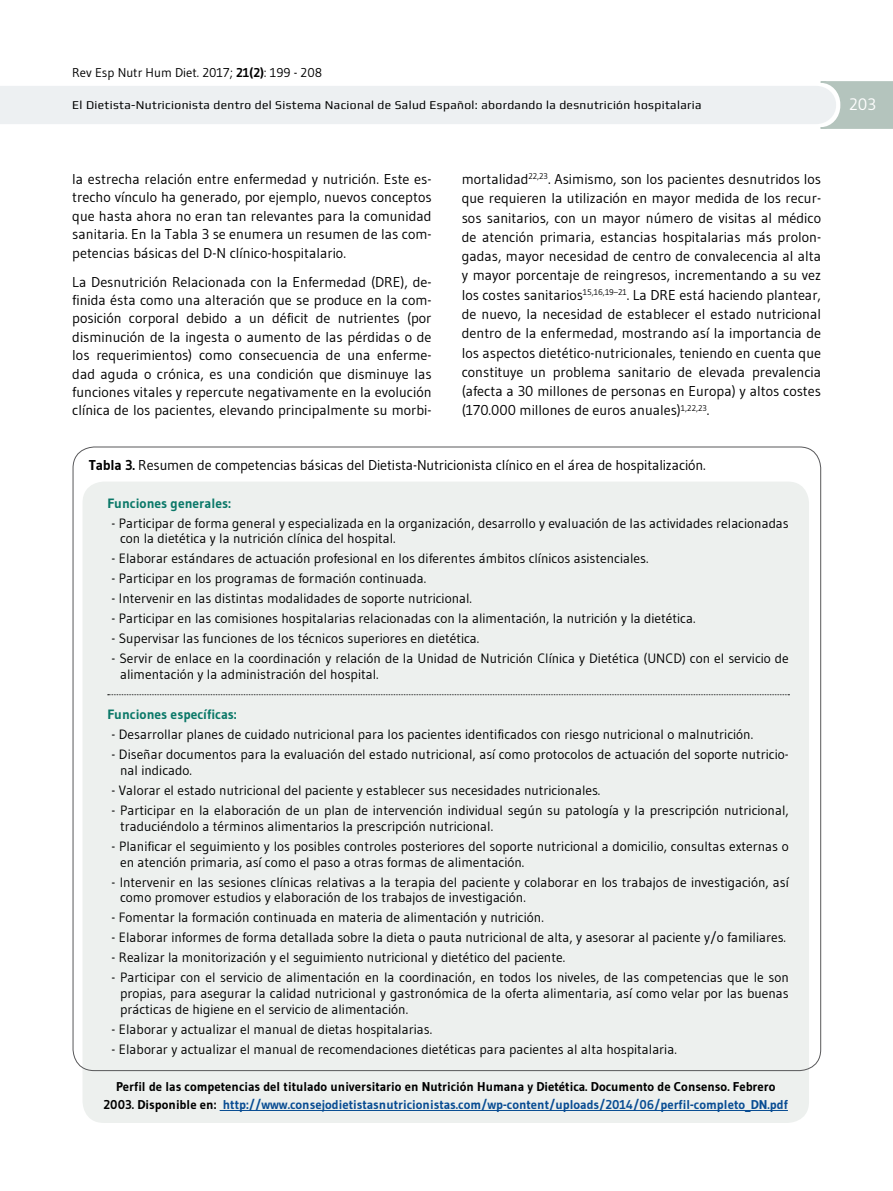
<style>
.page{position:relative;width:893px;height:1191px;background:#fff}
.page>*{position:absolute;margin:0;border:0;box-sizing:border-box;transform-origin:0 0}
.t1{font:16.5px "Gudea";color:#fff}
.t2{font:14.25px/19.4px "Gudea";color:#000;text-align:justify}
.t3{font:13.5px/15.8px "Gudea";color:#000}
.t4{font:700 13.5px "Gudea";color:#0a7868}
.t5{font:700 12.75px/18px "Gudea";color:#000;text-align:center}
.t6{font:12.75px "Gudea";color:#000}
.t7{font:12px "Play";letter-spacing:.03em;color:#000}
.s1{font-weight:700}
.s2{color:#094d93}
</style>
<div class="page">
<svg style="left:0;top:81px;width:893px;height:48px"></svg>
<div style="left:83px;top:481px;width:726px;height:642px;background:#edf0ee;border-radius:21px"></div>
<hr style="left:220px;top:1110px;width:568px;height:1px;background:#094d93">
<svg style="left:108px;top:694px;width:681px;height:1px"></svg>
<p class="t6" style="left:72px;top:65px;width:251px">Rev Esp Nutr Hum Diet. 2017; <span class="s1">21(2)</span>: 199 - 208</p>
<p class="t7" style="left:72px;top:98px;width:631px">El Dietista-Nutricionista dentro del Sistema Nacional de Salud Español: abordando la desnutrición hospitalaria</p>
<p class="t1" style="left:849px;top:94px;width:28px">203</p>
<p class="t2" style="left:72px;top:169px;width:361px;line-height:18.5px">la estrecha relación entre enfermedad y nutrición. Este es&shy;trecho vínculo ha generado, por ejemplo, nuevos conceptos que hasta ahora no eran tan relevantes para la comunidad sanitaria. En la Tabla 3 se enumera un resumen de las com&shy;petencias básicas del D-N clínico-hospitalario.</p>
<p class="t2" style="left:72px;top:272px;width:361px;line-height:18.5px">La Desnutrición Relacionada con la Enfermedad (DRE), de&shy;finida ésta como una alteración que se produce en la com&shy;posición corporal debido a un déficit de nutrientes (por disminución de la ingesta o aumento de las pérdidas o de los requerimientos) como consecuencia de una enferme&shy;dad aguda o crónica, es una condición que disminuye las funciones vitales y repercute negativamente en la evolución clínica de los pacientes, elevando principalmente su morbi-</p>
<p class="t2" style="left:462px;top:169px;width:361px">mortalidad<sup>22,23</sup>. Asimismo, son los pacientes desnutridos los que requieren la utilización en mayor medida de los recur&shy;sos sanitarios, con un mayor número de visitas al médico de atención primaria, estancias hospitalarias más prolon&shy;gadas, mayor necesidad de centro de convalecencia al alta y mayor porcentaje de reingresos, incrementando a su vez los costes sanitarios<sup>15,16,19–21</sup>. La DRE está haciendo plantear, de nuevo, la necesidad de establecer el estado nutricional dentro de la enfermedad, mostrando así la importancia de los aspectos dietético-nutricionales, teniendo en cuenta que constituye un problema sanitario de elevada prevalencia (afecta a 30 millones de personas en Europa) y altos costes (170.000 millones de euros anuales)<sup>1,22,23</sup>.</p>
<p class="t2" style="left:89px;top:455px;width:618px"><span class="s1">Tabla 3.</span> Resumen de competencias básicas del Dietista-Nutricionista clínico en el área de hospitalización.</p>
<p class="t4" style="left:107px;top:494px;width:125px">Funciones generales:</p>
<p class="t3" style="left:120px;top:515px;width:670px;text-indent:-9px">- Participar de forma general y especializada en la organización, desarrollo y evaluación de las actividades relacionadas con la dietética y la nutrición clínica del hospital.</p>
<p class="t3" style="left:112px;top:550px;width:538px">- Elaborar estándares de actuación profesional en los diferentes ámbitos clínicos asistenciales.</p>
<p class="t3" style="left:112px;top:570px;width:316px">- Participar en los programas de formación continuada.</p>
<p class="t3" style="left:112px;top:590px;width:362px">- Intervenir en las distintas modalidades de soporte nutricional.</p>
<p class="t3" style="left:112px;top:610px;width:585px">- Participar en las comisiones hospitalarias relacionadas con la alimentación, la nutrición y la dietética.</p>
<p class="t3" style="left:112px;top:630px;width:369px">- Supervisar las funciones de los técnicos superiores en dietética.</p>
<p class="t3" style="left:120px;top:650px;width:670px;text-indent:-9px">- Servir de enlace en la coordinación y relación de la Unidad de Nutrición Clínica y Dietética (UNCD) con el servicio de alimentación y la administración del hospital.</p>
<p class="t4" style="left:107px;top:706px;width:131px">Funciones específicas:</p>
<p class="t3" style="left:112px;top:726px;width:643px">- Desarrollar planes de cuidado nutricional para los pacientes identificados con riesgo nutricional o malnutrición.</p>
<p class="t3" style="left:120px;top:746px;width:670px;text-indent:-9px">- Diseñar documentos para la evaluación del estado nutricional, así como protocolos de actuación del soporte nutricio&shy;nal indicado.</p>
<p class="t3" style="left:112px;top:782px;width:490px">- Valorar el estado nutricional del paciente y establecer sus necesidades nutricionales.</p>
<p class="t3" style="left:120px;top:802px;width:670px;text-indent:-9px">- Participar en la elaboración de un plan de intervención individual según su patología y la prescripción nutricional, traduciéndolo a términos alimentarios la prescripción nutricional.</p>
<p class="t3" style="left:120px;top:838px;width:670px;text-indent:-9px">- Planificar el seguimiento y los posibles controles posteriores del soporte nutricional a domicilio, consultas externas o en atención primaria, así como el paso a otras formas de alimentación.</p>
<p class="t3" style="left:120px;top:873px;width:670px;text-indent:-9px">- Intervenir en las sesiones clínicas relativas a la terapia del paciente y colaborar en los trabajos de investigación, así como promover estudios y elaboración de los trabajos de investigación.</p>
<p class="t3" style="left:112px;top:909px;width:434px">- Fomentar la formación continuada en materia de alimentación y nutrición.</p>
<p class="t3" style="left:112px;top:929px;width:676px">- Elaborar informes de forma detallada sobre la dieta o pauta nutricional de alta, y asesorar al paciente y/o familiares.</p>
<p class="t3" style="left:112px;top:949px;width:455px">- Realizar la monitorización y el seguimiento nutricional y dietético del paciente.</p>
<p class="t3" style="left:120px;top:969px;width:670px;text-align:justify;text-indent:-9px">- Participar con el servicio de alimentación en la coordinación, en todos los niveles, de las competencias que le son propias, para asegurar la calidad nutricional y gastronómica de la oferta alimentaria, así como velar por las buenas prácticas de higiene en el servicio de alimentación.</p>
<p class="t3" style="left:112px;top:1021px;width:322px">- Elaborar y actualizar el manual de dietas hospitalarias.</p>
<p class="t3" style="left:112px;top:1041px;width:567px">- Elaborar y actualizar el manual de recomendaciones dietéticas para pacientes al alta hospitalaria.</p>
<p class="t5" style="left:104px;top:1077px;width:686px">Perfil de las competencias del titulado universitario en Nutrición Humana y Dietética. Documento de Consenso. Febrero<br>2003. Disponible en: <span class="s2">http://www.consejodietistasnutricionistas.com/wp-content/uploads/2014/06/perfil-completo_DN.pdf</span></p>
</div>
